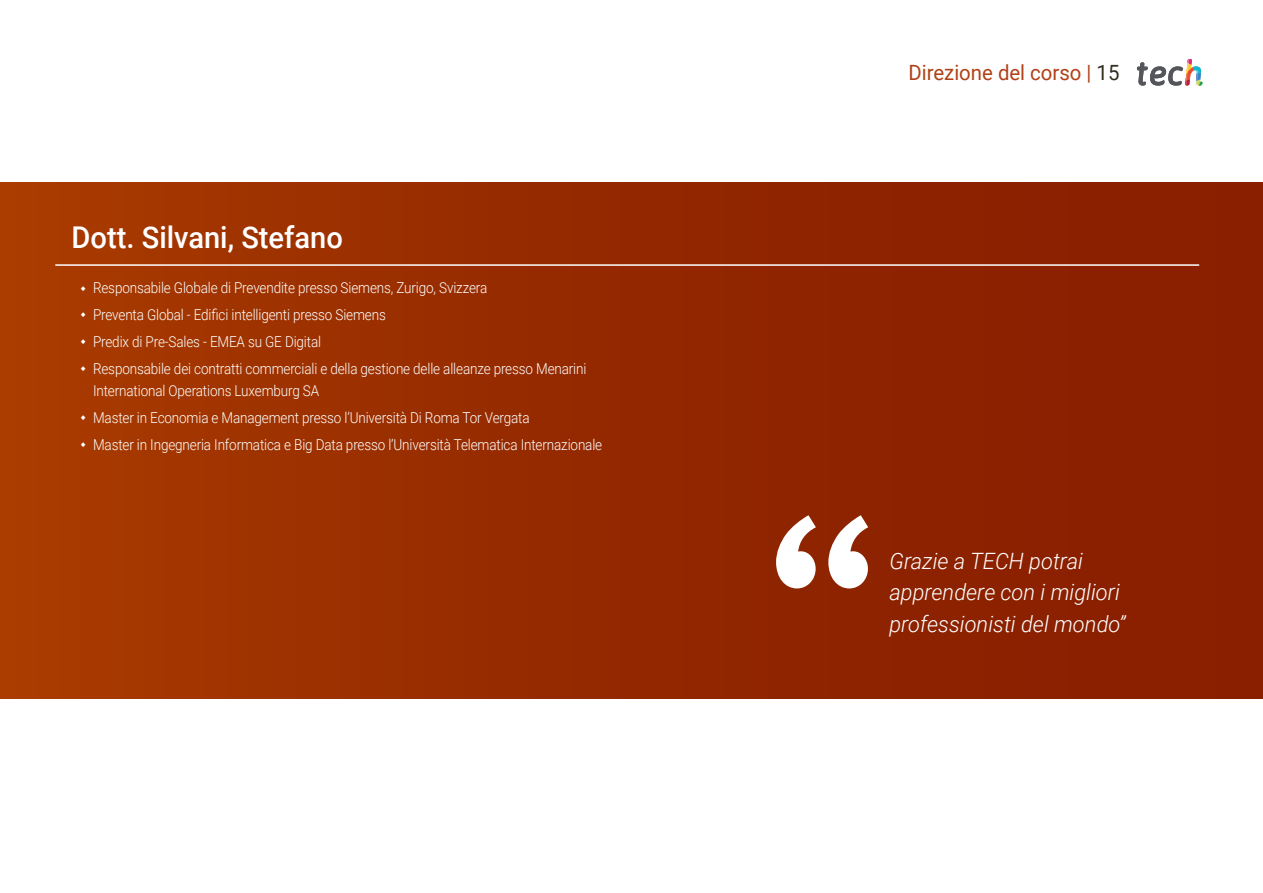
<style>
.page{position:relative;width:1263px;height:893px;background:#fff}
.page>*{position:absolute;margin:0;border:0;box-sizing:border-box;transform-origin:0 0}
.t1{font:500 30px "Roboto";color:#fff}
.t2{font:italic 300 22.5px/31.5px "Roboto";color:#fff}
.t3{font:21px "Roboto";color:#b04117}
.t4{font:300 15px/26.7px "Roboto";letter-spacing:-.01em;color:#fff;scale:.9 1}
.s1{color:#312e20}
</style>
<div class="page">
<div style="left:0;top:182px;width:1263px;height:516px;background:linear-gradient(to right,#a63900,#851b00)"></div>
<hr style="left:55px;top:264px;width:1144px;height:2px;background:#fff">
<svg style="left:1137px;top:59px;width:65px;height:27px"></svg>
<svg style="left:776px;top:515px;width:92px;height:73px"></svg>
<svg style="left:81px;top:286px;width:5px;height:5px"></svg>
<svg style="left:81px;top:313px;width:5px;height:5px"></svg>
<svg style="left:81px;top:339px;width:5px;height:5px"></svg>
<svg style="left:81px;top:366px;width:5px;height:5px"></svg>
<svg style="left:81px;top:415px;width:5px;height:5px"></svg>
<svg style="left:81px;top:442px;width:5px;height:5px"></svg>
<h1 class="t1" style="left:71px;top:216px;width:273px">Dott. Silvani, Stefano</h1>
<p class="t4" style="left:93px;top:274px;width:550px">Responsabile Globale di Prevendite presso Siemens, Zurigo, Svizzera<br>Preventa Global - Edifici intelligenti presso Siemens<br>Predix di Pre-Sales - EMEA su GE Digital<br>Responsabile dei contratti commerciali e della gestione delle alleanze presso Menarini</p>
<p class="t4" style="left:93px;top:377px;width:567px">International Operations Luxemburg SA<br>Master in Economia e Management presso l’Università Di Roma Tor Vergata<br>Master in Ingegneria Informatica e Big Data presso l’Università Telematica Internazionale</p>
<h3 class="t3" style="left:908px;top:57px;width:213px">Direzione del corso | <span class="s1">15</span></h3>
<h2 class="t2" style="left:889px;top:544px;width:238px">Grazie a TECH potrai apprendere con i migliori professionisti del mondo”</h2>
</div>
